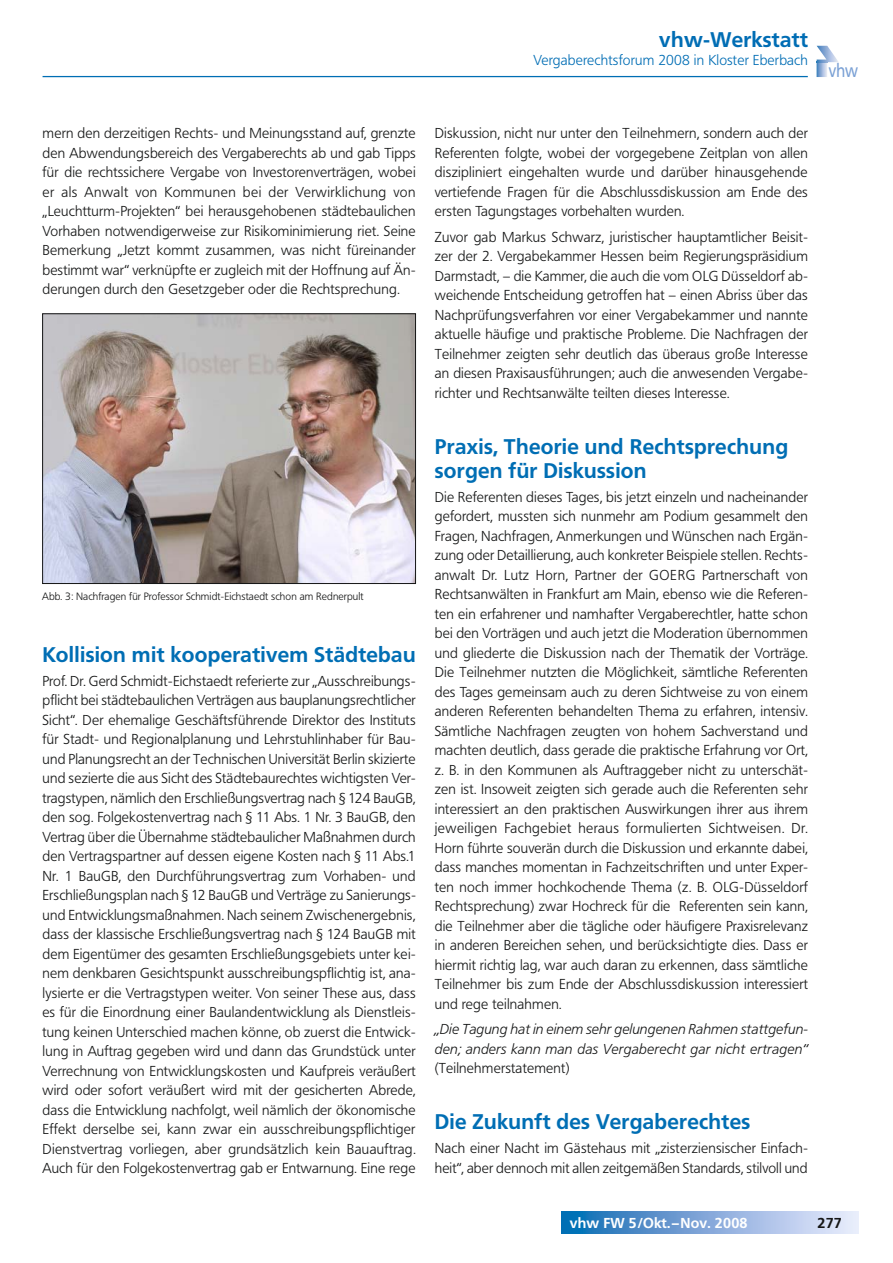
<style>
.page{position:relative;width:893px;height:1263px;background:#fff}
.page>*{position:absolute;margin:0;border:0;box-sizing:border-box;transform-origin:0 0}
.t1{font:700 21px/24px "Frutiger BQ";letter-spacing:.015em;color:#006eb4}
.t2{font:700 21px "Frutiger BQ";letter-spacing:.015em;color:#006db4}
.t3{font:18.75px "Frutiger BQ";color:#7ba1d5;scale:.83 1}
.t4{font:300 14.25px/19.5px "Frutiger BQ";letter-spacing:.015em;color:#151616;text-align:justify}
.t5{font:italic 300 14.25px/19.5px "Frutiger BQ";letter-spacing:.01em;color:#151616}
.t6{font:300 14.25px "Frutiger BQ";letter-spacing:.015em;color:#006db4}
.t7{font:700 14.25px "Frutiger BQ";letter-spacing:.015em;color:#fff}
.t8{font:700 14.25px "Frutiger BQ";color:#151616}
.t9{font:300 10.5px "Frutiger BQ";letter-spacing:.01em;color:#151616}
</style>
<div class="page">
<svg style="left:561px;top:1212px;width:298px;height:21px;background:#7faad9"></svg>
<hr style="left:43px;top:76px;width:765px;height:1px;background:#006eb4">
<svg style="left:816px;top:45px;width:22px;height:32px"></svg>
<img style="left:44px;top:316px;width:370px;height:266px">
<div style="left:42px;top:314px;width:374px;height:270px;border:1px solid #151616"></div>
<h1 class="t2" style="left:659px;top:31px;width:150px">vhw-Werkstatt</h1>
<p class="t6" style="left:534px;top:55px;width:276px">Vergaberechtsforum 2008 in Kloster Eberbach</p>
<h2 class="t3" style="left:829px;top:63px;width:37px">vhw</h2>
<p class="t4" style="left:43px;top:125px;width:375px">mern den derzeitigen Rechts- und Meinungsstand auf, grenzte den Abwendungsbereich des Vergaberechts ab und gab Tipps für die rechtssichere Vergabe von Investorenverträgen, wobei er als Anwalt von Kommunen bei der Verwirklichung von „Leuchtturm-Projekten“ bei herausgehobenen städtebaulichen Vorhaben notwendigerweise zur Risikominimierung riet. Seine Bemerkung „Jetzt kommt zusammen, was nicht füreinander bestimmt war“ verknüpfte er zugleich mit der Hoffnung auf Än&shy;derungen durch den Gesetzgeber oder die Rechtsprechung.</p>
<p class="t9" style="left:42px;top:592px;width:323px">Abb. 3: Nachfragen für Professor Schmidt-Eichstaedt schon am Rednerpult</p>
<h1 class="t1" style="left:43px;top:644px;width:375px">Kollision mit kooperativem Städtebau</h1>
<p class="t4" style="left:43px;top:672px;width:375px">Prof. Dr. Gerd Schmidt-Eichstaedt referierte zur „Ausschreibungs&shy;pflicht bei städtebaulichen Verträgen aus bauplanungsrechtlicher Sicht“. Der ehemalige Geschäftsführende Direktor des Instituts für Stadt- und Regionalplanung und Lehrstuhlinhaber für Bau&shy;und Planungsrecht an der Technischen Universität Berlin skizierte und sezierte die aus Sicht des Städtebaurechtes wichtigsten Ver&shy;tragstypen, nämlich den Erschließungsvertrag nach § 124 BauGB, den sog. Folgekostenvertrag nach § 11 Abs. 1 Nr. 3 BauGB, den Vertrag über die Übernahme städtebaulicher Maßnahmen durch den Vertragspartner auf dessen eigene Kosten nach § 11 Abs.1<br>Nr. 1 BauGB, den Durchführungsvertrag zum Vorhaben- und Erschließungsplan nach § 12 BauGB und Verträge zu Sanierungs&shy;und Entwicklungsmaßnahmen. Nach seinem Zwischenergebnis, dass der klassische Erschließungsvertrag nach § 124 BauGB mit dem Eigentümer des gesamten Erschließungsgebiets unter kei&shy;nem denkbaren Gesichtspunkt ausschreibungspflichtig ist, ana&shy;lysierte er die Vertragstypen weiter. Von seiner These aus, dass es für die Einordnung einer Baulandentwicklung als Dienstleis&shy;tung keinen Unterschied machen könne, ob zuerst die Entwick&shy;lung in Auftrag gegeben wird und dann das Grundstück unter Verrechnung von Entwicklungskosten und Kaufpreis veräußert wird oder sofort veräußert wird mit der gesicherten Abrede, dass die Entwicklung nachfolgt, weil nämlich der ökonomische Effekt derselbe sei, kann zwar ein ausschreibungspflichtiger Dienstvertrag vorliegen, aber grundsätzlich kein Bauauftrag.<br>Auch für den Folgekostenvertrag gab er Entwarnung. Eine rege</p>
<p class="t4" style="left:435px;top:125px;width:375px">Diskussion, nicht nur unter den Teilnehmern, sondern auch der Referenten folgte, wobei der vorgegebene Zeitplan von allen diszipliniert eingehalten wurde und darüber hinausgehende vertiefende Fragen für die Abschlussdiskussion am Ende des ersten Tagungstages vorbehalten wurden.</p>
<p class="t4" style="left:435px;top:229px;width:375px">Zuvor gab Markus Schwarz, juristischer hauptamtlicher Beisit&shy;zer der 2. Vergabekammer Hessen beim Regierungspräsidium Darmstadt, – die Kammer, die auch die vom OLG Düsseldorf ab&shy;weichende Entscheidung getroffen hat – einen Abriss über das Nachprüfungsverfahren vor einer Vergabekammer und nannte aktuelle häufige und praktische Probleme. Die Nachfragen der Teilnehmer zeigten sehr deutlich das überaus große Interesse an diesen Praxisausführungen; auch die anwesenden Vergabe&shy;richter und Rechtsanwälte teilten dieses Interesse.</p>
<h1 class="t1" style="left:435px;top:436px;width:355px">Praxis, Theorie und Rechtsprechung sorgen für Diskussion</h1>
<p class="t4" style="left:435px;top:488px;width:375px">Die Referenten dieses Tages, bis jetzt einzeln und nacheinander gefordert, mussten sich nunmehr am Podium gesammelt den Fragen, Nachfragen, Anmerkungen und Wünschen nach Ergän&shy;zung oder Detaillierung, auch konkreter Beispiele stellen. Rechts&shy;anwalt Dr. Lutz Horn, Partner der GOERG Partnerschaft von Rechtsanwälten in Frankfurt am Main, ebenso wie die Referen&shy;ten ein erfahrener und namhafter Vergaberechtler, hatte schon bei den Vorträgen und auch jetzt die Moderation übernommen und gliederte die Diskussion nach der Thematik der Vorträge.<br>Die Teilnehmer nutzten die Möglichkeit, sämtliche Referenten des Tages gemeinsam auch zu deren Sichtweise zu von einem anderen Referenten behandelten Thema zu erfahren, intensiv.<br>Sämtliche Nachfragen zeugten von hohem Sachverstand und machten deutlich, dass gerade die praktische Erfahrung vor Ort, z. B. in den Kommunen als Auftraggeber nicht zu unterschät&shy;zen ist. Insoweit zeigten sich gerade auch die Referenten sehr interessiert an den praktischen Auswirkungen ihrer aus ihrem jeweiligen Fachgebiet heraus formulierten Sichtweisen. Dr.<br>Horn führte souverän durch die Diskussion und erkannte dabei, dass manches momentan in Fachzeitschriften und unter Exper&shy;ten noch immer hochkochende Thema (z. B. OLG-Düsseldorf Rechtsprechung) zwar Hochreck für die Referenten sein kann, die Teilnehmer aber die tägliche oder häufigere Praxisrelevanz in anderen Bereichen sehen, und berücksichtigte dies. Dass er hiermit richtig lag, war auch daran zu erkennen, dass sämtliche Teilnehmer bis zum Ende der Abschlussdiskussion interessiert und rege teilnahmen.</p>
<p class="t5" style="left:435px;top:1021px;width:375px">„Die Tagung hat in einem sehr gelungenen Rahmen stattgefun&shy;den; anders kann man das Vergaberecht gar nicht ertragen“</p>
<p class="t4" style="left:435px;top:1060px;width:136px">(Teilnehmerstatement)</p>
<h1 class="t1" style="left:435px;top:1111px;width:317px">Die Zukunft des Vergaberechtes</h1>
<p class="t4" style="left:435px;top:1140px;width:375px">Nach einer Nacht im Gästehaus mit „zisterziensischer Einfach&shy;heit“, aber dennoch mit allen zeitgemäßen Standards, stilvoll und</p>
<p class="t7" style="left:570px;top:1217px;width:179px">vhw FW 5 /Okt. – Nov. 2008</p>
<p class="t8" style="left:817px;top:1217px;width:26px">277</p>
</div>
